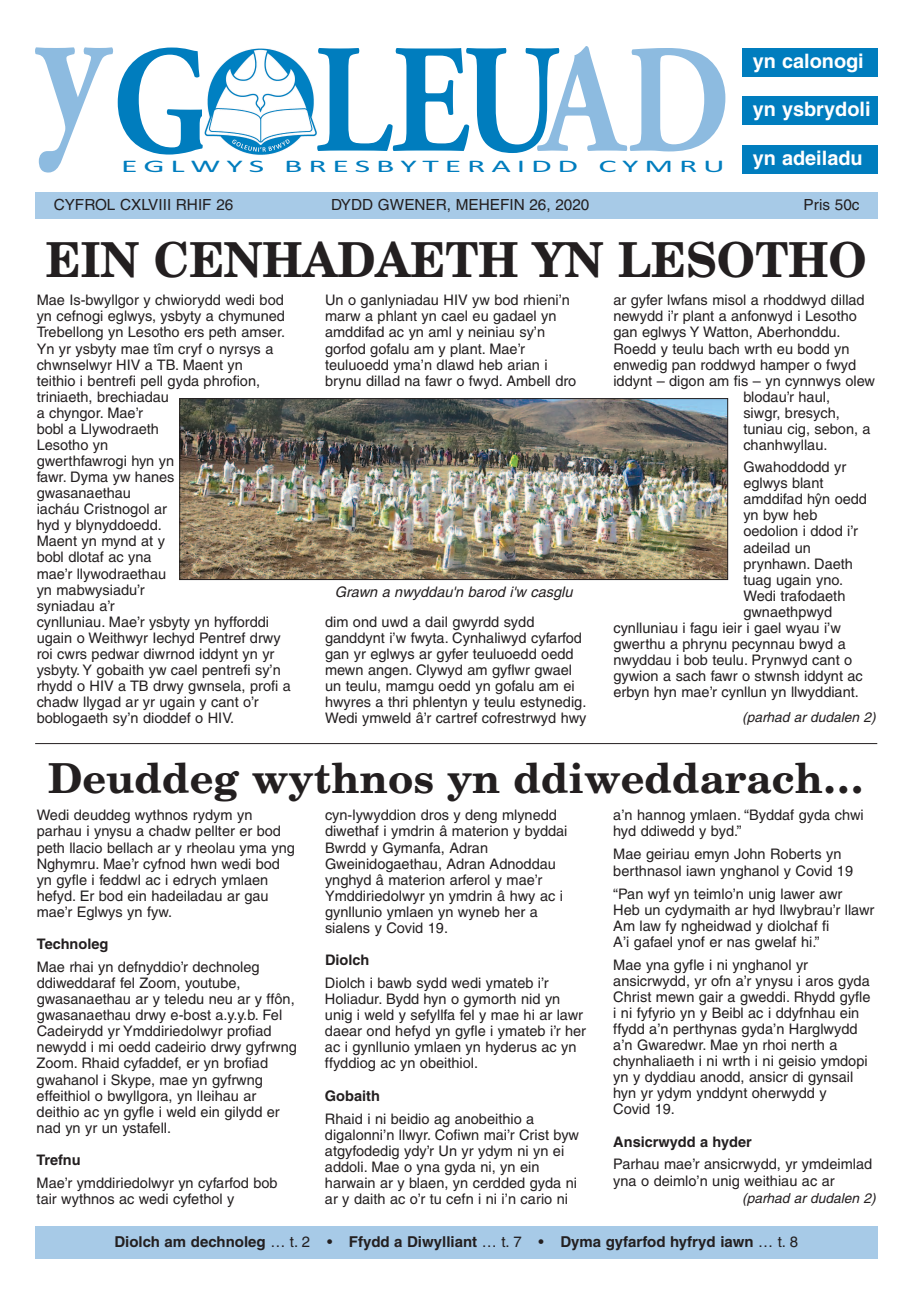
<style>
.page{position:relative;width:915px;height:1302px;background:#fff}
.page>*{position:absolute;margin:0;border:0;box-sizing:border-box;transform-origin:0 0}
.t1{font:700 191.25px "WA Gara";color:#8dbbe0;scale:.8 1}
.t2{font:700 154.5px "WA Gara";letter-spacing:-.01em;color:#007dbe;scale:.85 1}
.t3{font:700 48.15px "W School";color:#231f20;scale:.95 1}
.t4{font:700 41.25px "W School";color:#231f20}
.t5{font:700 19.95px "W Helv";color:#fff}
.t6{font:17.7px "Calibri";letter-spacing:.175em;color:#007dbe;scale:1.9 1}
.t7{font:15.3px "W Hel Plain";color:#231f20}
.t8{font:700 15px "W Helv";color:#231f20}
.t9{font:14.55px/16px "W Hel Plain";color:#231f20}
.t10{font:700 14.55px "W Helv";color:#231f20}
.t11{font:14.55px "W Helv Obl";color:#231f20}
.t12{font:13.8px "W Helv Obl";color:#231f20}
.s1{color:#fff}
.s2{color:#8dbbe0}
.s3{font-family:"W Hel Plain";font-weight:400}
</style>
<div class="page">
<div style="left:35px;top:1225px;width:842px;height:33px;background:#a7cae7"></div>
<div style="left:35px;top:192px;width:842px;height:26px;background:#a7cae7"></div>
<div style="left:741px;top:48px;width:136px;height:28px;background:#007dbe"></div>
<div style="left:741px;top:96px;width:136px;height:29px;background:#007dbe"></div>
<div style="left:741px;top:145px;width:136px;height:28px;background:#007dbe"></div>
<img style="left:204px;top:48px;width:113px;height:107px">
<img style="left:181px;top:400px;width:544px;height:178px">
<div style="left:179px;top:398px;width:548px;height:182px;border:1px solid #231f20"></div>
<hr style="left:35px;top:743px;width:842px;height:1px;background:#231f20">
<h2 class="t2" style="left:212px;top:7px;width:611px"><span class="s1">O</span>LEU<span class="s2">AD</span></h2>
<h1 class="t1" style="left:37px;top:-53px;width:217px">y<sub>G</sub></h1>
<p class="t6" style="left:121px;top:156px;width:319px">EGLWYS BRESBYTERAIDD CYMRU</p>
<h3 class="t5" style="left:752px;top:49px;width:113px">yn calonogi</h3>
<h3 class="t5" style="left:752px;top:98px;width:119px">yn ysbrydoli</h3>
<h3 class="t5" style="left:752px;top:147px;width:111px">yn adeiladu</h3>
<p class="t7" style="left:54px;top:196px;width:181px">CYFROL CXLVIII RHIF 26</p>
<p class="t7" style="left:331px;top:196px;width:259px">DYDD GWENER, MEHEFIN 26, 2020</p>
<p class="t7" style="left:803px;top:196px;width:57px">Pris 50c</p>
<h3 class="t3" style="left:46px;top:232px;width:865px">EIN CENHADAETH YN LESOTHO</h3>
<p class="t9" style="left:37px;top:292px;width:256px">Mae Is-bwyllgor y chwiorydd wedi bod yn cefnogi eglwys, ysbyty a chymuned<br>Trebellong yn Lesotho ers peth amser.<br>Yn yr ysbyty mae tîm cryf o nyrsys a chwnselwyr HIV a TB. Maent yn<br>teithio i bentrefi pell gyda phrofion, triniaeth, brechiadau<br>a chyngor. Mae’r<br>bobl a Llywodraeth<br>Lesotho yn<br>gwerthfawrogi hyn yn<br>fawr. Dyma yw hanes<br>gwasanaethau<br>iacháu Cristnogol ar<br>hyd y blynyddoedd.<br>Maent yn mynd at y<br>bobl dlotaf ac yna<br>mae’r llywodraethau<br>yn mabwysiadu’r<br>syniadau a’r<br>cynlluniau. Mae’r ysbyty yn hyfforddi ugain o Weithwyr Iechyd Pentref drwy roi cwrs pedwar diwrnod iddynt yn yr ysbyty. Y gobaith yw cael pentrefi sy’n rhydd o HIV a TB drwy gwnsela, profi a chadw llygad ar yr ugain y cant o’r boblogaeth sy’n dioddef o HIV.</p>
<p class="t9" style="left:325px;top:292px;width:253px">Un o ganlyniadau HIV yw bod rhieni’n marw a phlant yn cael eu gadael yn amddifad ac yn aml y neiniau sy’n gorfod gofalu am y plant. Mae’r teuluoedd yma’n dlawd heb arian i brynu dillad na fawr o fwyd. Ambell dro</p>
<p class="t11" style="left:335px;top:583px;width:239px">Grawn a nwyddau'n barod i'w casglu</p>
<p class="t9" style="left:325px;top:613px;width:263px">dim ond uwd a dail gwyrdd sydd ganddynt i’w fwyta. Cynhaliwyd cyfarfod gan yr eglwys ar gyfer teuluoedd oedd mewn angen. Clywyd am gyflwr gwael un teulu, mamgu oedd yn gofalu am ei hwyres a thri phlentyn y teulu estynedig.<br>Wedi ymweld â’r cartref cofrestrwyd hwy</p>
<p class="t9" style="left:613px;top:292px;width:253px">ar gyfer lwfans misol a rhoddwyd dillad</p>
<p class="t9" style="left:613px;top:308px;width:245px">newydd i’r plant a anfonwyd i Lesotho</p>
<p class="t9" style="left:613px;top:324px;width:228px">gan eglwys Y Watton, Aberhonddu.</p>
<p class="t9" style="left:613px;top:340px;width:238px">Roedd y teulu bach wrth eu bodd yn</p>
<p class="t9" style="left:613px;top:356px;width:244px">enwedig pan roddwyd hamper o fwyd</p>
<p class="t9" style="left:613px;top:372px;width:263px">iddynt – digon am fis – yn cynnwys olew</p>
<p class="t9" style="left:743px;top:388px;width:88px">blodau’r haul,</p>
<p class="t9" style="left:743px;top:404px;width:98px">siwgr, bresych,</p>
<p class="t9" style="left:743px;top:421px;width:129px">tuniau cig, sebon, a</p>
<p class="t9" style="left:743px;top:437px;width:86px">chanhwyllau.</p>
<p class="t9" style="left:743px;top:459px;width:104px">Gwahoddodd yr</p>
<p class="t9" style="left:743px;top:475px;width:82px">eglwys blant</p>
<p class="t9" style="left:743px;top:491px;width:125px">amddifad hªn oedd</p>
<p class="t9" style="left:743px;top:507px;width:76px">yn byw heb</p>
<p class="t9" style="left:743px;top:523px;width:116px">oedolion i ddod i’r</p>
<p class="t9" style="left:743px;top:539px;width:69px">adeilad un</p>
<p class="t9" style="left:743px;top:555px;width:111px">prynhawn. Daeth</p>
<p class="t9" style="left:743px;top:571px;width:101px">tuag ugain yno.</p>
<p class="t9" style="left:743px;top:587px;width:103px">Wedi trafodaeth</p>
<p class="t9" style="left:743px;top:603px;width:90px">gwnaethpwyd</p>
<p class="t9" style="left:613px;top:619px;width:229px">cynlluniau i fagu ieir i gael wyau i’w</p>
<p class="t9" style="left:613px;top:636px;width:234px">gwerthu a phrynu pecynnau bwyd a</p>
<p class="t9" style="left:613px;top:652px;width:240px">nwyddau i bob teulu. Prynwyd cant o</p>
<p class="t9" style="left:613px;top:668px;width:251px">gywion a sach fawr o stwnsh iddynt ac</p>
<p class="t9" style="left:613px;top:684px;width:247px">erbyn hyn mae’r cynllun yn llwyddiant.</p>
<p class="t12" style="left:741px;top:709px;width:135px">(parhad ar dudalen 2)</p>
<h3 class="t4" style="left:48px;top:754px;width:817px">Deuddeg wythnos yn ddiweddarach…</h3>
<p class="t9" style="left:37px;top:807px;width:260px">Wedi deuddeg wythnos rydym yn parhau i ynysu a chadw pellter er bod peth llacio bellach ar y rheolau yma yng<br>Nghymru. Mae’r cyfnod hwn wedi bod yn gyfle i feddwl ac i edrych ymlaen hefyd. Er bod ein hadeiladau ar gau mae’r Eglwys yn fyw.</p>
<p class="t10" style="left:37px;top:935px;width:73px">Technoleg</p>
<p class="t9" style="left:37px;top:958px;width:261px">Mae rhai yn defnyddio’r dechnoleg ddiweddaraf fel Zoom, youtube, gwasanaethau ar y teledu neu ar y ffôn, gwasanaethau drwy e-bost a.y.y.b. Fel Cadeirydd yr Ymddiriedolwyr profiad newydd i mi oedd cadeirio drwy gyfrwng Zoom. Rhaid cyfaddef, er yn brofiad gwahanol i Skype, mae yn gyfrwng effeithiol o bwyllgora, yn lleihau ar deithio ac yn gyfle i weld ein gilydd er nad yn yr un ystafell.</p>
<p class="t10" style="left:37px;top:1151px;width:45px">Trefnu</p>
<p class="t9" style="left:37px;top:1174px;width:242px">Mae’r ymddiriedolwyr yn cyfarfod bob tair wythnos ac wedi cyfethol y</p>
<p class="t9" style="left:325px;top:807px;width:244px">cyn-lywyddion dros y deng mlynedd diwethaf i ymdrin â materion y byddai<br>Bwrdd y Gymanfa, Adran<br>Gweinidogaethau, Adran Adnoddau ynghyd â materion arferol y mae’r<br>Ymddiriedolwyr yn ymdrin â hwy ac i gynllunio ymlaen yn wyneb her a sialens y Covid 19.</p>
<p class="t10" style="left:325px;top:951px;width:46px">Diolch</p>
<p class="t9" style="left:325px;top:974px;width:262px">Diolch i bawb sydd wedi ymateb i’r Holiadur. Bydd hyn o gymorth nid yn unig i weld y sefyllfa fel y mae hi ar lawr daear ond hefyd yn gyfle i ymateb i’r her ac i gynllunio ymlaen yn hyderus ac yn ffyddiog ac yn obeithiol.</p>
<p class="t10" style="left:325px;top:1086px;width:56px">Gobaith</p>
<p class="t9" style="left:325px;top:1110px;width:255px">Rhaid i ni beidio ag anobeithio a digalonni’n llwyr. Cofiwn mai’r Crist byw atgyfodedig ydy’r Un yr ydym ni yn ei addoli. Mae o yna gyda ni, yn ein harwain ar y blaen, yn cerdded gyda ni ar y daith ac o’r tu cefn i ni i’n cario ni</p>
<p class="t9" style="left:613px;top:807px;width:252px">a’n hannog ymlaen. “Byddaf gyda chwi hyd ddiwedd y byd.”</p>
<p class="t9" style="left:613px;top:846px;width:241px">Mae geiriau emyn John Roberts yn berthnasol iawn ynghanol y Covid 19</p>
<p class="t9" style="left:613px;top:885px;width:262px">“Pan wyf yn teimlo’n unig lawer awr<br>Heb un cydymaith ar hyd llwybrau’r llawr Am law fy ngheidwad y diolchaf fi<br>A’i gafael ynof er nas gwelaf hi.”</p>
<p class="t9" style="left:613px;top:956px;width:258px">Mae yna gyfle i ni ynghanol yr ansicrwydd, yr ofn a’r ynysu i aros gyda<br>Christ mewn gair a gweddi. Rhydd gyfle i ni fyfyrio yn y Beibl ac i ddyfnhau ein ffydd a’n perthynas gyda’n Harglwydd a’n Gwaredwr. Mae yn rhoi nerth a chynhaliaeth i ni wrth i ni geisio ymdopi yn y dyddiau anodd, ansicr di gynsail hyn yr ydym ynddynt oherwydd y<br>Covid 19.</p>
<p class="t10" style="left:613px;top:1132px;width:140px">Ansicrwydd a hyder</p>
<p class="t9" style="left:613px;top:1156px;width:260px">Parhau mae’r ansicrwydd, yr ymdeimlad yna o deimlo’n unig weithiau ac ar</p>
<p class="t12" style="left:741px;top:1189px;width:135px">(parhad ar dudalen 2)</p>
<p class="t8" style="left:114px;top:1232px;width:685px">Diolch am dechnoleg <span class="s3">… t. 2 •</span> Ffydd a Diwylliant <span class="s3">… t. 7 •</span> Dyma gyfarfod hyfryd iawn <span class="s3">… t. 8</span></p>
</div>
